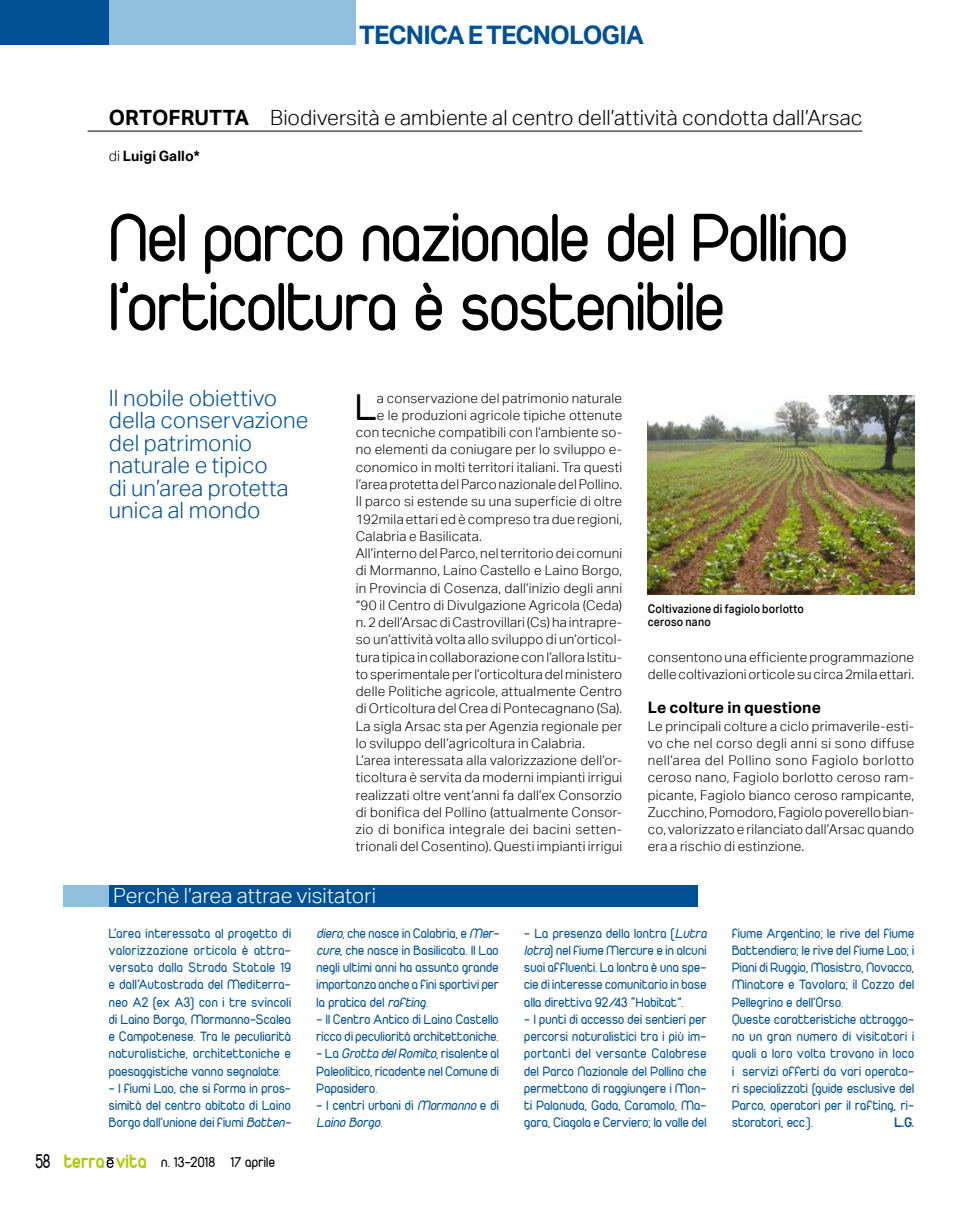
<style>
.page{position:relative;width:978px;height:1212px;background:#fff}
.page>*{position:absolute;margin:0;border:0;box-sizing:border-box;transform-origin:0 0}
.tev_titolo_48_46{font:72px/69px "Duepuntozero";letter-spacing:-.015em;color:#000}
.tev_testo_9_11_5_CAP{font:39.6px "Duepuntozero";color:#000}
.t1{font:700 25.5px "Aktiv Grotesk";letter-spacing:-.035em;color:#005095}
.tev_sommario{font:300 22.5px/22.5px "Aktiv Grotesk";letter-spacing:.005em;color:#005095}
.tev_occhiello{font:300 21px "Aktiv Grotesk";letter-spacing:.005em;color:#000}
.t2{font:300 21px "Aktiv Grotesk";letter-spacing:.005em;color:#fff}
.tev_occhiello-2{font:700 21px "Aktiv Grotesk";letter-spacing:.01em;color:#000}
.t3{font:21px "Duepuntozero";color:#000;scale:.8 1}
.t4{font:700 20.7px "Duepuntozero";letter-spacing:.005em;color:#afca0b}
.tev_titolettoinfrate{font:700 15.75px "Aktiv Grotesk";letter-spacing:.01em;color:#000}
.t5{font:15px "Duepuntozero";letter-spacing:.01em;color:#000}
.tev_BOX_testo{font:14.25px/17.2px "Duepuntozero";letter-spacing:.015em;color:#005095;text-align:justify}
.tev_firma{font:700 14.25px "Aktiv Grotesk";color:#000}
.tev_BOX_testo-2{font:700 14.25px "Duepuntozero";color:#005095}
.tev_testo_9_11_5{font:300 13.5px/17.2px "Aktiv Grotesk";letter-spacing:.02em;color:#000;text-align:justify}
.tev_testo_9_11_5_CAP-2{font:300 13.5px "Aktiv Grotesk";letter-spacing:.02em;color:#000}
.tev_didascalia{font:500 12px/13.5px "Aktiv Grotesk";letter-spacing:.02em;color:#000;scale:.88 1}
.s1{font-weight:300}
.s2{font-style:italic}
</style>
<div class="page">
<div style="left:0;top:0;width:109px;height:45px;background:#005095"></div>
<div style="left:109px;top:0;width:247px;height:45px;background:#91c0dd"></div>
<svg style="left:107px;top:1157px;width:7px;height:11px"></svg>
<hr style="left:88px;top:131px;width:774px;height:1px;background:#000">
<div style="left:109px;top:886px;width:588px;height:21px;background:#005095"></div>
<div style="left:64px;top:886px;width:45px;height:21px;background:#91c0dd"></div>
<img style="left:648px;top:395px;width:266px;height:200px">
<p class="t1" style="left:359px;top:19px;width:286px">tecnica e tecnologia</p>
<p class="tev_occhiello-2" style="left:109px;top:105px;width:115px">ORTOFRUTTA</p>
<p class="tev_occhiello" style="left:270px;top:106px;width:594px">Biodiversità e ambiente al centro dell’attività condotta dall’Arsac</p>
<p class="tev_firma" style="left:109px;top:147px;width:92px"><span class="s1">di</span> Luigi Gallo*</p>
<p class="tev_titolo_48_46" style="left:109px;top:205px;width:741px">Nel parco nazionale del Pollino l’orticoltura è sostenibile</p>
<p class="tev_sommario" style="left:109px;top:386px;width:201px">Il nobile obiettivo della conservazione del patrimonio naturale e tipico<br>di un’area protetta unica al mondo</p>
<p class="tev_testo_9_11_5_CAP" style="left:356px;top:386px;width:22px">L</p>
<p class="tev_testo_9_11_5_CAP-2" style="left:377px;top:390px;width:247px">a conservazione del patrimonio naturale</p>
<p class="tev_testo_9_11_5_CAP-2" style="left:377px;top:407px;width:247px">e le produzioni agricole tipiche ottenute</p>
<p class="tev_testo_9_11_5_CAP-2" style="left:356px;top:425px;width:268px">con tecniche compatibili con l’ambiente so-</p>
<p class="tev_testo_9_11_5_CAP-2" style="left:356px;top:442px;width:268px">no elementi da coniugare per lo sviluppo e-</p>
<p class="tev_testo_9_11_5_CAP-2" style="left:356px;top:459px;width:268px">conomico in molti territori italiani. Tra questi</p>
<p class="tev_testo_9_11_5_CAP-2" style="left:356px;top:476px;width:268px">l’area protetta del Parco nazionale del Pollino.</p>
<p class="tev_testo_9_11_5_CAP-2" style="left:356px;top:494px;width:268px">Il parco si estende su una superficie di oltre</p>
<p class="tev_testo_9_11_5_CAP-2" style="left:356px;top:511px;width:268px">192mila ettari ed è compreso tra due regioni,</p>
<p class="tev_testo_9_11_5_CAP-2" style="left:356px;top:528px;width:128px">Calabria e Basilicata.</p>
<p class="tev_testo_9_11_5" style="left:356px;top:545px;width:268px">All’interno del Parco, nel territorio dei comuni di Mormanno, Laino Castello e Laino Borgo, in Provincia di Cosenza, dall’inizio degli anni “90 il Centro di Divulgazione Agricola (Ceda) n. 2 dell’Arsac di Castrovillari (Cs) ha intrapre&shy;so un’attività volta allo sviluppo di un’orticol&shy;tura tipica in collaborazione con l’allora Istitu&shy;to sperimentale per l’orticoltura del ministero delle Politiche agricole, attualmente Centro di Orticoltura del Crea di Pontecagnano (Sa).<br>La sigla Arsac sta per Agenzia regionale per lo sviluppo dell’agricoltura in Calabria.</p>
<p class="tev_testo_9_11_5" style="left:356px;top:752px;width:268px">L’area interessata alla valorizzazione dell’or&shy;ticoltura è servita da moderni impianti irrigui realizzati oltre vent’anni fa dall’ex Consorzio di bonifica del Pollino (attualmente Consor&shy;zio di bonifica integrale dei bacini setten&shy;trionali del Cosentino). Questi impianti irrigui</p>
<p class="t2" style="left:113px;top:884px;width:264px">Perchè l’area attrae visitatori</p>
<p class="tev_didascalia" style="left:648px;top:601px;width:179px">Coltivazione di fagiolo borlotto ceroso nano</p>
<p class="tev_testo_9_11_5" style="left:648px;top:648px;width:268px">consentono una efficiente programmazione delle coltivazioni orticole su circa 2mila ettari.</p>
<p class="tev_titolettoinfrate" style="left:648px;top:698px;width:175px">Le colture in questione</p>
<p class="tev_testo_9_11_5" style="left:648px;top:717px;width:268px">Le principali colture a ciclo primaverile-esti&shy;vo che nel corso degli anni si sono diffuse nell’area del Pollino sono Fagiolo borlotto ceroso nano, Fagiolo borlotto ceroso ram&shy;picante, Fagiolo bianco ceroso rampicante, Zucchino, Pomodoro, Fagiolo poverello bian&shy;co, valorizzato e rilanciato dall’Arsac quando era a rischio di estinzione.</p>
<p class="tev_BOX_testo" style="left:109px;top:924px;width:184px">L’area interessata al progetto di valorizzazione orticola è attra&shy;versata dalla Strada Statale 19 e dall’Autostrada del Mediterra&shy;neo A2 (ex A3) con i tre svincoli di Laino Borgo, Mormanno-Scalea e Campotenese. Tra le peculiarità naturalistiche, architettoniche e paesaggistiche vanno segnalate:</p>
<p class="tev_BOX_testo" style="left:109px;top:1080px;width:187px;text-align:left">- I fiumi Lao, che si forma in pros&shy;simità del centro abitato di Laino<br>Borgo dall’unione dei fiumi <span class="s2">Batten-</span></p>
<p class="t3" style="left:35px;top:1150px;width:21px">58</p>
<p class="t4" style="left:64px;top:1150px;width:84px">terra vita</p>
<p class="t5" style="left:161px;top:1154px;width:115px">n. 13-2018 17 aprile</p>
<p class="tev_BOX_testo" style="left:317px;top:924px;width:187px;text-align:left"><span class="s2">diero,</span>che nasce in Calabria, e <span class="s2">Mer&shy;cure</span>, che nasce in Basilicata. Il Lao negli ultimi anni ha assunto grande importanza anche a fini sportivi per la pratica del <span class="s2">rafting.</span></p>
<p class="tev_BOX_testo" style="left:317px;top:1011px;width:184px">- Il Centro Antico di Laino Castello ricco di peculiarità architettoniche.</p>
<p class="tev_BOX_testo" style="left:317px;top:1045px;width:184px">- L a <span class="s2">Grotta delRomito</span>, r i s a l e n t e a l Paleolitico, ricadente nel Comune di Papasidero.</p>
<p class="tev_BOX_testo" style="left:317px;top:1097px;width:184px">- I centri urbani di <span class="s2">Mormanno</span> e di<br><span class="s2">Laino Borgo.</span></p>
<p class="tev_BOX_testo" style="left:524px;top:924px;width:187px;text-align:left">- La presenza della lontra (<span class="s2">Lutra lotra</span>) nel fiume Mercure e in alcuni suoi affluenti. La lontra è una spe&shy;cie di interesse comunitario in base alla direttiva 92/43 “Habitat”.</p>
<p class="tev_BOX_testo" style="left:524px;top:1011px;width:184px">- I punti di accesso dei sentieri per percorsi naturalistici tra i più im&shy;portanti del versante Calabrese del Parco Nazionale del Pollino che permettono di raggiungere i Mon&shy;ti Palanuda, Gada, Caramolo, Ma&shy;gara, Ciagola e Cerviero; la valle del</p>
<p class="tev_BOX_testo" style="left:732px;top:924px;width:184px">fiume Argentino; le rive del fiume Battendiero; le rive del fiume Lao; i Piani di Ruggio, Masistro, Novacco, Minatore e Tavolara; il Cozzo del Pellegrino e dell’Orso.</p>
<p class="tev_BOX_testo" style="left:732px;top:1011px;width:184px">Queste caratteristiche attraggo&shy;no un gran numero di visitatori i quali a loro volta trovano in loco i servizi offerti da vari operato&shy;ri specializzati (guide esclusive del Parco, operatori per il rafting, ri&shy;storatori, ecc.).</p>
<p class="tev_BOX_testo-2" style="left:894px;top:1115px;width:21px">L.G.</p>
</div>
